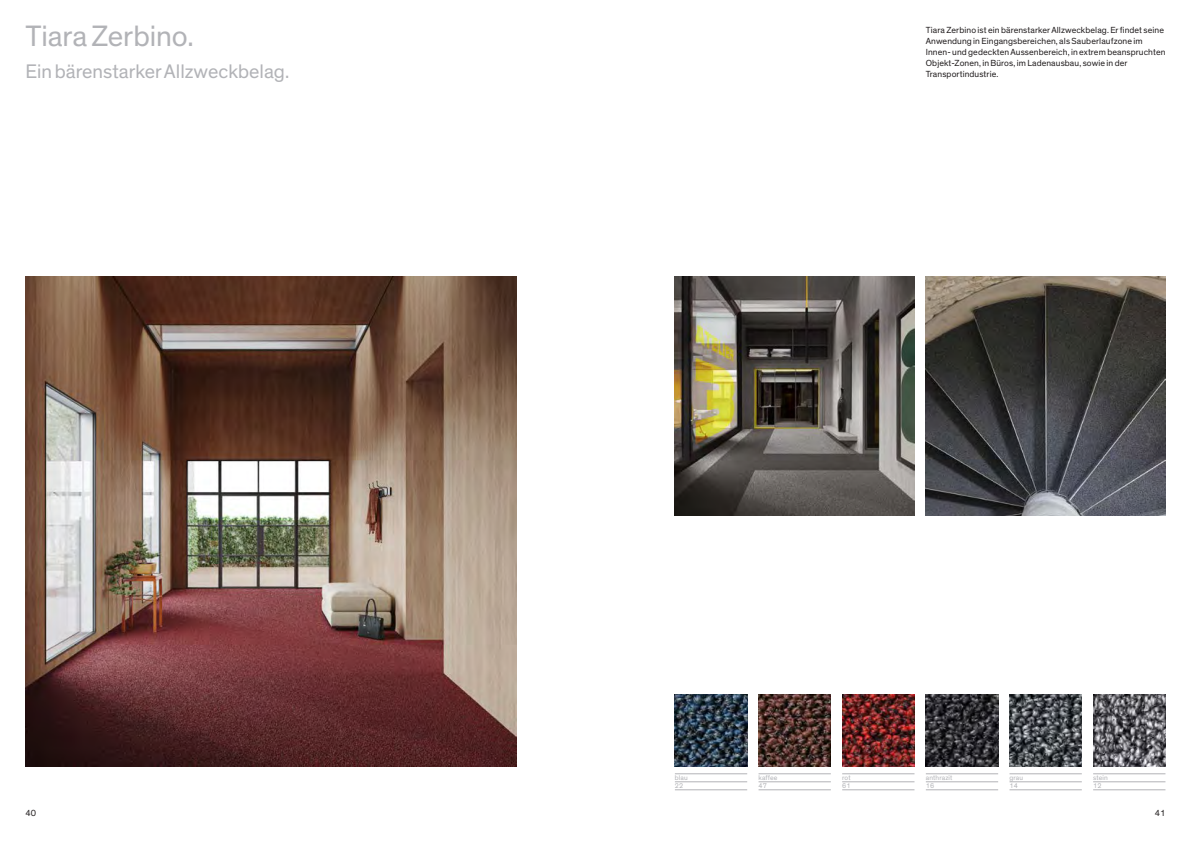
<style>
.page{position:relative;width:1191px;height:842px;background:#fff}
.page>*{position:absolute;margin:0;border:0;box-sizing:border-box;transform-origin:0 0}
.t1{font:30px "Theinhardt";letter-spacing:-.005em;color:#b2b3b7}
.t2{font:20px "Theinhardt";color:#b2b3b7}
.t3{font:9px/11px "Theinhardt";letter-spacing:.01em;color:#231f20}
.t4{font:7px/8px "Theinhardt";letter-spacing:.015em;color:#b2b3b7}
</style>
<div class="page">
<img style="left:26px;top:276px;width:490px;height:491px">
<img style="left:675px;top:276px;width:239px;height:240px">
<img style="left:926px;top:276px;width:239px;height:240px">
<img style="left:1093px;top:694px;width:72px;height:73px">
<img style="left:1009px;top:694px;width:72px;height:73px">
<hr style="left:758px;top:773px;width:73px;height:1px;background:#b2b3b7">
<hr style="left:758px;top:781px;width:73px;height:1px;background:#b2b3b7">
<hr style="left:758px;top:789px;width:73px;height:1px;background:#b2b3b7">
<hr style="left:675px;top:773px;width:72px;height:1px;background:#b2b3b7">
<hr style="left:675px;top:781px;width:72px;height:1px;background:#b2b3b7">
<hr style="left:675px;top:789px;width:72px;height:1px;background:#b2b3b7">
<hr style="left:1093px;top:773px;width:72px;height:1px;background:#b2b3b7">
<hr style="left:1093px;top:781px;width:72px;height:1px;background:#b2b3b7">
<hr style="left:1093px;top:789px;width:72px;height:1px;background:#b2b3b7">
<hr style="left:1009px;top:773px;width:72px;height:1px;background:#b2b3b7">
<hr style="left:1009px;top:781px;width:72px;height:1px;background:#b2b3b7">
<hr style="left:1009px;top:789px;width:72px;height:1px;background:#b2b3b7">
<img style="left:758px;top:694px;width:73px;height:73px">
<img style="left:675px;top:694px;width:72px;height:73px">
<hr style="left:842px;top:773px;width:72px;height:1px;background:#b2b3b7">
<hr style="left:842px;top:781px;width:72px;height:1px;background:#b2b3b7">
<hr style="left:842px;top:789px;width:72px;height:1px;background:#b2b3b7">
<img style="left:842px;top:694px;width:72px;height:73px">
<hr style="left:926px;top:773px;width:72px;height:1px;background:#b2b3b7">
<hr style="left:926px;top:781px;width:72px;height:1px;background:#b2b3b7">
<hr style="left:926px;top:789px;width:72px;height:1px;background:#b2b3b7">
<img style="left:926px;top:694px;width:72px;height:73px">
<h1 class="t1" style="left:26px;top:18px;width:170px">Tiara Zerbino.</h1>
<h2 class="t2" style="left:26px;top:60px;width:265px">Ein bärenstarker Allzweckbelag.</h2>
<p class="t3" style="left:926px;top:24px;width:241px">Tiara Zerbino ist ein bärenstarker Allzweckbelag. Er findet seine Anwendung in Eingangsbereichen, als Sauberlaufzone im Innen- und gedeckten Aussenbereich, in extrem beanspruchten Objekt-Zonen, in Büros, im Ladenausbau, sowie in der Transportindustrie.</p>
<p class="t4" style="left:758px;top:774px;width:20px">kaffee<br>47</p>
<p class="t4" style="left:675px;top:774px;width:14px">blau<br>22</p>
<p class="t4" style="left:1093px;top:774px;width:16px">stein<br>12</p>
<p class="t4" style="left:842px;top:774px;width:10px">rot<br>61</p>
<p class="t4" style="left:926px;top:774px;width:28px">anthrazit<br>16</p>
<p class="t4" style="left:1009px;top:774px;width:15px">grau<br>14</p>
<p class="t3" style="left:26px;top:808px;width:12px">40</p>
<p class="t3" style="left:1154px;top:808px;width:12px">41</p>
</div>
